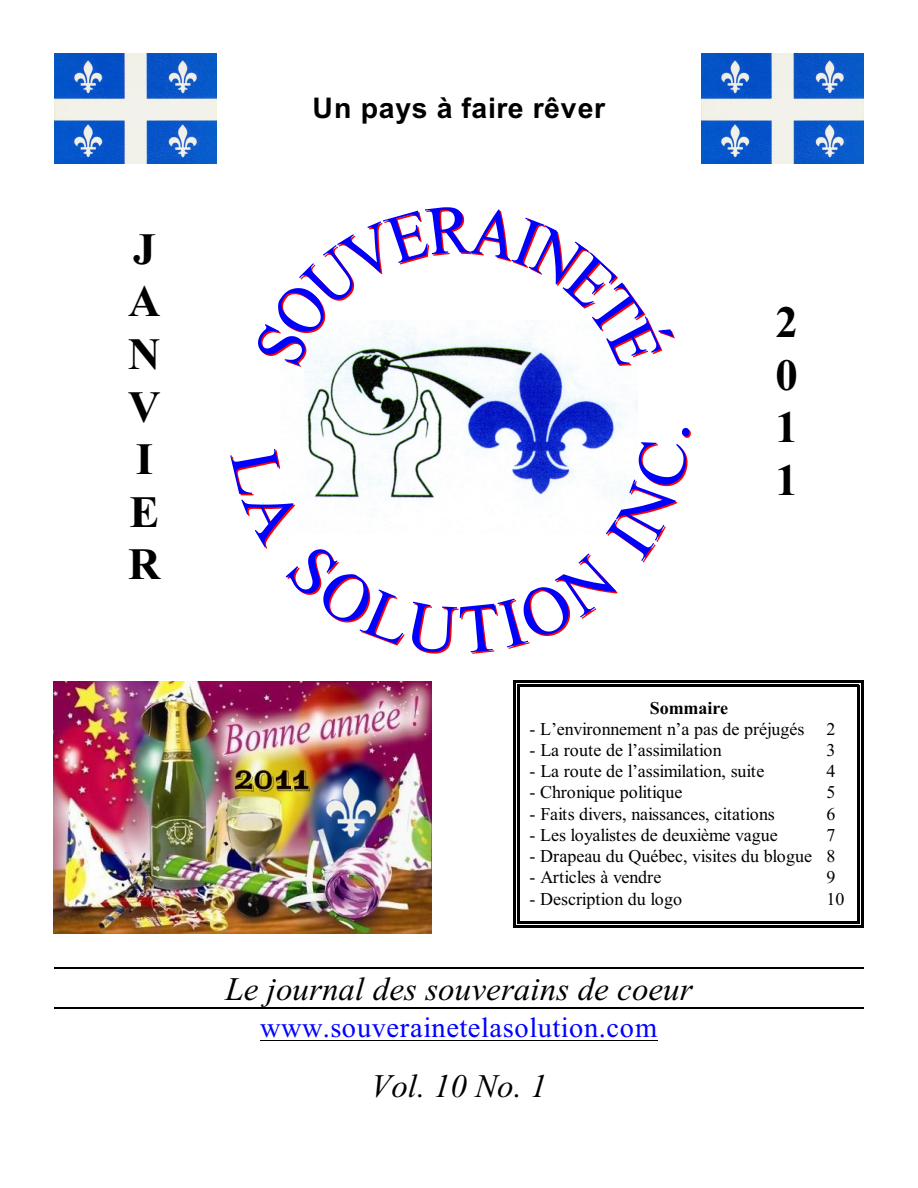
<style>
.page{position:relative;width:918px;height:1188px;background:#fff}
.page>*{position:absolute;margin:0;border:0;box-sizing:border-box;transform-origin:0 0}
.t1{font:700 44.85px/52.5px "Times New Roman";color:#000}
.t2{font:italic 33px "Times New Roman";letter-spacing:.005em;color:#000}
.t3{font:28.5px "Times New Roman";letter-spacing:.02em;color:#00f}
.t4{font:700 28.5px "Arial";letter-spacing:.03em;color:#000}
.t5{font:18px "Times New Roman";color:#000}
.t6{font:700 18px "Times New Roman";color:#000}
</style>
<div class="page">
<img style="left:701px;top:53px;width:162px;height:111px">
<hr style="left:518px;top:685px;width:2px;height:238px;background:#000">
<hr style="left:857px;top:685px;width:3px;height:238px;background:#000">
<hr style="left:518px;top:685px;width:341px;height:2px;background:#000">
<hr style="left:518px;top:921px;width:341px;height:3px;background:#000">
<hr style="left:513px;top:680px;width:3px;height:248px;background:#000">
<hr style="left:861px;top:680px;width:3px;height:248px;background:#000">
<hr style="left:513px;top:680px;width:351px;height:3px;background:#000">
<hr style="left:513px;top:926px;width:351px;height:2px;background:#000">
<img style="left:55px;top:53px;width:162px;height:111px">
<img style="left:304px;top:367px;width:333px;height:131px">
<img style="left:54px;top:682px;width:378px;height:252px">
<hr style="left:260px;top:1040px;width:398px;height:1px;background:#000">
<hr style="left:54px;top:967px;width:810px;height:1px;background:#000">
<hr style="left:54px;top:1008px;width:810px;height:1px;background:#000">
<svg style="left:258px;top:207px;width:417px;height:160px"></svg>
<svg style="left:230px;top:449px;width:175px;height:197px"></svg>
<svg style="left:412px;top:428px;width:279px;height:226px"></svg>
<h1 class="t1" style="left:128px;top:227px;width:34px">J<br>A<br>N<br>V<br>I<br>E<br>R</h1>
<h3 class="t4" style="left:312px;top:98px;width:294px">Un pays à faire rêver</h3>
<h1 class="t1" style="left:775px;top:301px;width:24px;text-align:justify">2<br>0<br>1<br>1</h1>
<p class="t6" style="left:650px;top:702px;width:80px">Sommaire</p>
<p class="t5" style="left:530px;top:722px;width:307px">- L’environnement n’a pas de préjugés 2</p>
<p class="t5" style="left:530px;top:744px;width:194px">- La route de l’assimilation</p>
<p class="t5" style="left:827px;top:744px;width:10px">3</p>
<p class="t5" style="left:530px;top:765px;width:236px">- La route de l’assimilation, suite</p>
<p class="t5" style="left:827px;top:765px;width:10px">4</p>
<p class="t5" style="left:530px;top:786px;width:155px">- Chronique politique</p>
<p class="t5" style="left:827px;top:786px;width:10px">5</p>
<p class="t5" style="left:530px;top:807px;width:247px">- Faits divers, naissances, citations</p>
<p class="t5" style="left:827px;top:807px;width:10px">6</p>
<p class="t5" style="left:530px;top:828px;width:250px">- Les loyalistes de deuxième vague</p>
<p class="t5" style="left:827px;top:828px;width:10px">7</p>
<p class="t5" style="left:530px;top:850px;width:308px">- Drapeau du Québec, visites du blogue 8</p>
<p class="t5" style="left:530px;top:871px;width:133px">- Articles à vendre</p>
<p class="t5" style="left:826px;top:871px;width:10px">9</p>
<p class="t5" style="left:530px;top:892px;width:154px">- Description du logo</p>
<p class="t5" style="left:827px;top:892px;width:19px">10</p>
<h2 class="t2" style="left:225px;top:977px;width:469px">Le journal des souverains de coeur</h2>
<h3 class="t3" style="left:260px;top:1017px;width:398px">www.souverainetelasolution.com</h3>
<h2 class="t2" style="left:371px;top:1074px;width:177px">Vol. 10 No. 1</h2>
</div>
